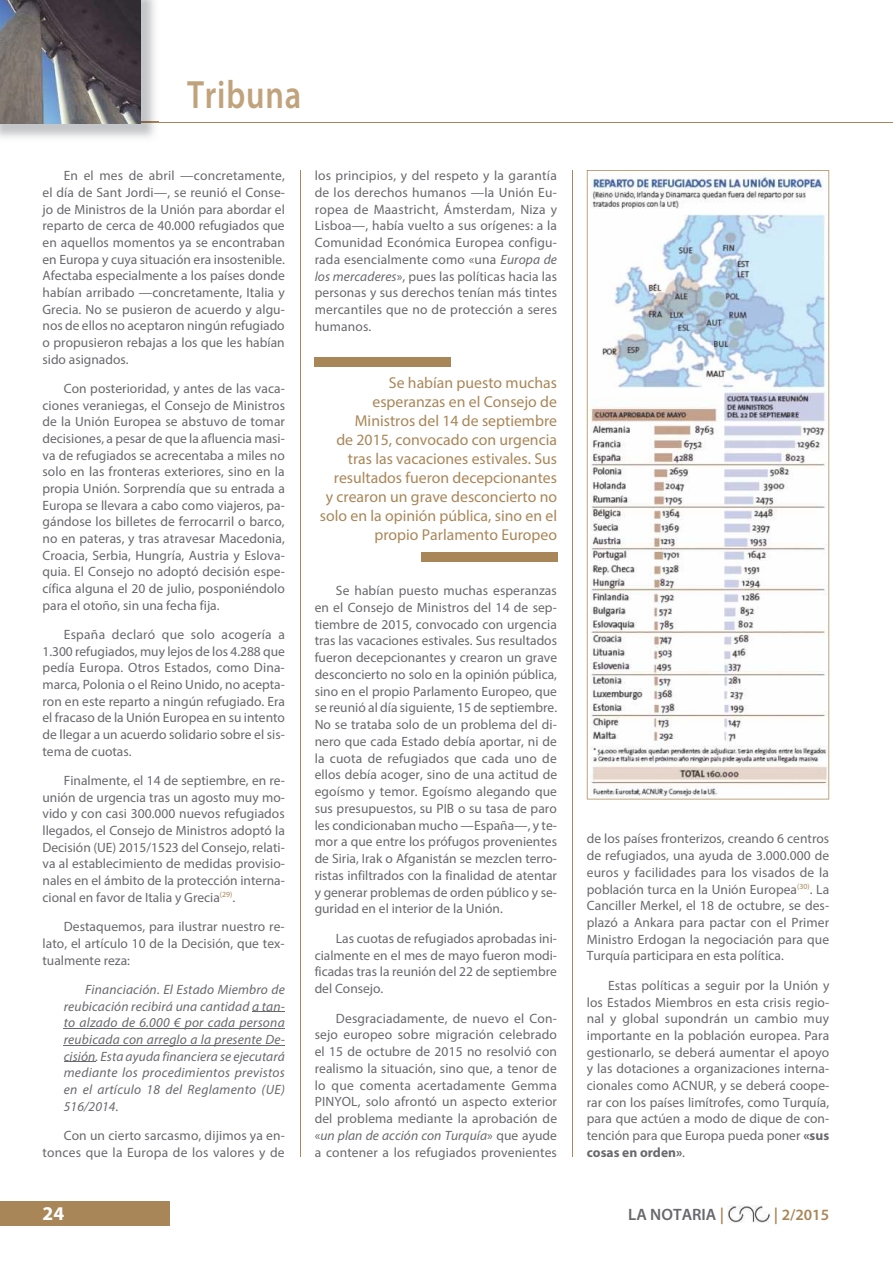
<style>
.page{position:relative;width:893px;height:1263px;background:#fff}
.page>*{position:absolute;margin:0;border:0;box-sizing:border-box;transform-origin:0 0}
.t1{font:600 39.6px "Myriad Pro";letter-spacing:.025em;color:#c0a37c;scale:.82 1}
.t2{font:700 19.5px "Myriad Pro";color:#fefefe}
.t3{font:600 16.5px "Myriad Pro";color:#69686d}
.t4{font:15.75px/19px "Myriad Pro";color:#a98658;text-align:right}
.t5{font:600 15.75px "Myriad Pro";color:#a98658}
.t6{font:13.5px/16.6px "Myriad Pro";color:#69686d;text-align:justify}
.t7{font:italic 13.5px/16.6px "Myriad Pro";letter-spacing:.025em;color:#69686d;text-align:justify}
.s1{font-style:italic}
.s2{font-weight:700}
.s3{color:#a98658}
.s4{font-size:16.5px}
</style>
<div class="page">
<hr style="left:0;top:122px;width:893px;height:1px;background:#a98658">
<div style="left:0;top:1202px;width:170px;height:24px;background:#a98658"></div>
<img style="left:728px;top:1206px;width:42px;height:16px">
<hr style="left:300px;top:170px;width:1px;height:987px;background:#a98658">
<hr style="left:572px;top:170px;width:1px;height:987px;background:#a98658">
<img style="left:0;top:0;width:159px;height:138px">
<img style="left:140px;top:122px;width:19px;height:1px">
<img style="left:0;top:0;width:140px;height:123px">
<hr style="left:252px;top:1011px;width:33px;height:1px;background:#69686d">
<hr style="left:64px;top:1028px;width:221px;height:1px;background:#69686d">
<hr style="left:64px;top:1045px;width:221px;height:1px;background:#69686d">
<hr style="left:64px;top:1061px;width:31px;height:1px;background:#69686d">
<div style="left:315px;top:358px;width:136px;height:9px;background:#a98658"></div>
<div style="left:421px;top:553px;width:136px;height:9px;background:#a98658"></div>
<svg style="left:587px;top:170px;width:242px;height:629px"></svg>
<h1 class="t1" style="left:187px;top:70px;width:141px">Tribuna</h1>
<p class="t6" style="left:43px;top:167px;width:244px;text-indent:21px">En el mes de abril —concretamente, el día de Sant Jordi—, se reunió el Conse&shy;jo de Ministros de la Unión para abordar el reparto de cerca de 40.000 refugiados que en aquellos momentos ya se encontraban en Europa y cuya situación era insostenible.<br>Afectaba especialmente a los países donde habían arribado —concretamente, Italia y Grecia. No se pusieron de acuerdo y algu&shy;nos de ellos no aceptaron ningún refugiado o propusieron rebajas a los que les habían sido asignados.</p>
<p class="t6" style="left:43px;top:380px;width:244px;text-indent:21px">Con posterioridad, y antes de las vaca&shy;ciones veraniegas, el Consejo de Ministros de la Unión Europea se abstuvo de tomar decisiones, a pesar de que la afluencia masi&shy;va de refugiados se acrecentaba a miles no solo en las fronteras exteriores, sino en la propia Unión. Sorprendía que su entrada a Europa se llevara a cabo como viajeros, pa&shy;gándose los billetes de ferrocarril o barco, no en pateras, y tras atravesar Macedonia, Croacia, Serbia, Hungría, Austria y Eslova&shy;quia. El Consejo no adoptó decisión espe&shy;cífica alguna el 20 de julio, posponiéndolo para el otoño, sin una fecha fija.</p>
<p class="t6" style="left:43px;top:626px;width:244px;text-indent:21px">España declaró que solo acogería a 1.300 refugiados, muy lejos de los 4.288 que pedía Europa. Otros Estados, como Dina&shy;marca, Polonia o el Reino Unido, no acepta&shy;ron en este reparto a ningún refugiado. Era el fracaso de la Unión Europea en su intento de llegar a un acuerdo solidario sobre el sis&shy;tema de cuotas.</p>
<p class="t6" style="left:43px;top:772px;width:244px;text-indent:21px">Finalmente, el 14 de septiembre, en re&shy;unión de urgencia tras un agosto muy mo&shy;vido y con casi 300.000 nuevos refugiados llegados, el Consejo de Ministros adoptó la Decisión (UE) 2015/1523 del Consejo, relati&shy;va al establecimiento de medidas provisio&shy;nales en el ámbito de la protección interna&shy;cional en favor de Italia y Grecia<sup>(29)</sup>.</p>
<p class="t6" style="left:43px;top:918px;width:244px;text-indent:21px">Destaquemos, para ilustrar nuestro re&shy;lato, el artículo 10 de la Decisión, que tex&shy;tualmente reza:</p>
<p class="t7" style="left:64px;top:981px;width:223px;text-indent:21px">Financiación. El Estado Miembro de reubicación recibirá una cantidad a tan&shy;to alzado de 6.000 € por cada persona reubicada con arreglo a la presente De&shy;cisión. Esta ayuda financiera se ejecutará mediante los procedimientos previstos en el artículo 18 del Reglamento (UE)<br>516/2014.</p>
<p class="t6" style="left:43px;top:1127px;width:244px;text-align:right">Con un cierto sarcasmo, dijimos ya en&shy;tonces que la Europa de los valores y de</p>
<p class="t6" style="left:315px;top:167px;width:244px">los principios, y del respeto y la garantía de los derechos humanos —la Unión Eu&shy;ropea de Maastricht, Ámsterdam, Niza y Lisboa—, había vuelto a sus orígenes: a la Comunidad Económica Europea configu&shy;rada esencialmente como «una <span class="s1">Europa de los mercaderes</span>», pues las políticas hacia las personas y sus derechos tenían más tintes mercantiles que no de protección a seres humanos.</p>
<p class="t4" style="left:320px;top:373px;width:239px">Se habían puesto muchas esperanzas en el Consejo de<br>Ministros del 14 de septiembre<br>de 2015, convocado con urgencia tras las vacaciones estivales. Sus resultados fueron decepcionantes<br>y crearon un grave desconcierto no solo en la opinión pública, sino en el propio Parlamento Europeo</p>
<p class="t6" style="left:315px;top:582px;width:244px;text-indent:21px">Se habían puesto muchas esperanzas en el Consejo de Ministros del 14 de sep&shy;tiembre de 2015, convocado con urgencia tras las vacaciones estivales. Sus resultados fueron decepcionantes y crearon un grave desconcierto no solo en la opinión pública, sino en el propio Parlamento Europeo, que se reunió al día siguiente, 15 de septiembre.<br>No se trataba solo de un problema del di&shy;nero que cada Estado debía aportar, ni de la cuota de refugiados que cada uno de ellos debía acoger, sino de una actitud de egoísmo y temor. Egoísmo alegando que sus presupuestos, su PIB o su tasa de paro les condicionaban mucho —España—, y te&shy;mor a que entre los prófugos provenientes de Siria, Irak o Afganistán se mezclen terro&shy;ristas infiltrados con la finalidad de atentar y generar problemas de orden público y se&shy;guridad en el interior de la Unión.</p>
<p class="t6" style="left:315px;top:930px;width:244px;text-indent:21px">Las cuotas de refugiados aprobadas ini&shy;cialmente en el mes de mayo fueron modi&shy;ficadas tras la reunión del 22 de septiembre del Consejo.</p>
<p class="t6" style="left:315px;top:1009px;width:244px;text-indent:21px">Desgraciadamente, de nuevo el Con&shy;sejo europeo sobre migración celebrado el 15 de octubre de 2015 no resolvió con realismo la situación, sino que, a tenor de lo que comenta acertadamente Gemma PINYOL, solo afrontó un aspecto exterior del problema mediante la aprobación de «<span class="s1">un plan de acción con Turquía</span>» que ayude a contener a los refugiados provenientes</p>
<p class="t6" style="left:587px;top:830px;width:244px">de los países fronterizos, creando 6 centros de refugiados, una ayuda de 3.000.000 de euros y facilidades para los visados de la población turca en la Unión Europea<sup>(30)</sup>. La Canciller Merkel, el 18 de octubre, se des&shy;plazó a Ankara para pactar con el Primer Ministro Erdogan la negociación para que Turquía participara en esta política.</p>
<p class="t6" style="left:587px;top:977px;width:244px;text-indent:21px">Estas políticas a seguir por la Unión y los Estados Miembros en esta crisis regio&shy;nal y global supondrán un cambio muy importante en la población europea. Para gestionarlo, se deberá aumentar el apoyo y las dotaciones a organizaciones interna&shy;cionales como ACNUR, y se deberá coope&shy;rar con los países limítrofes, como Turquía, para que actúen a modo de dique de con&shy;tención para que Europa pueda poner <span class="s2">«sus cosas en orden»</span>.</p>
<h2 class="t2" style="left:43px;top:1201px;width:23px">24</h2>
<p class="t3" style="left:628px;top:1204px;width:97px">LA NOTARIA <span class="s3">|</span></p>
<p class="t5" style="left:774px;top:1205px;width:57px"><span class="s4">|</span> 2/2015</p>
</div>
